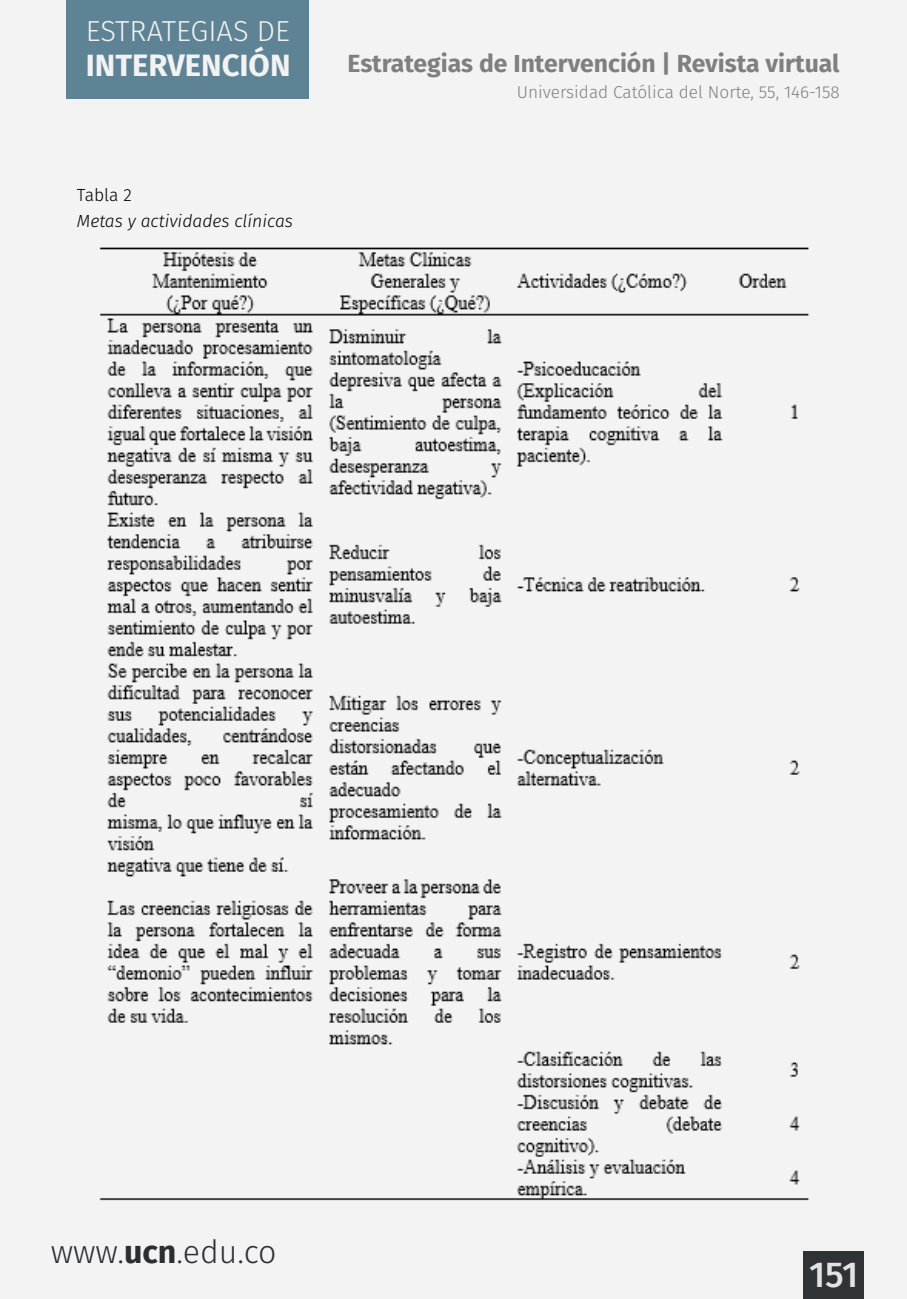
<style>
.page{position:relative;width:907px;height:1299px;background:#f3f3f3}
.page>*{position:absolute;margin:0;border:0;box-sizing:border-box;transform-origin:0 0}
.t1{font:500 36px "Fira Sans";color:#e3e3e3}
.t2{font:300 32.18px "Fira Sans";color:#2d2e32}
.t3{font:700 31.05px "Fira Sans";color:#f2f2f2}
.t4{font:300 29.03px "Fira Sans";color:#f2f2f2}
.t5{font:700 24.75px "Fira Sans";color:#7f7f7f}
.t6{font:italic 300 17.55px "Fira Sans";color:#000}
.t7{font:300 17.55px "Fira Sans";letter-spacing:-.005em;color:#000}
.t8{font:300 17.32px "Fira Sans";color:#7f7f7f}
.s1{font-weight:700}
</style>
<div class="page">
<div style="left:66px;top:0;width:243px;height:98px;background:#5e8395"></div>
<img style="left:99px;top:247px;width:710px;height:954px">
<div style="left:803px;top:1252px;width:61px;height:47px;background:#2f3336"></div>
<p class="t4" style="left:86px;top:10px;width:205px">ESTRATEGIAS DE</p>
<p class="t3" style="left:86px;top:39px;width:206px">INTERVENCIÓN</p>
<p class="t7" style="left:77px;top:183px;width:57px">Tabla 2</p>
<p class="t6" style="left:77px;top:209px;width:218px">Metas y actividades clínicas</p>
<p class="t5" style="left:347px;top:43px;width:493px">Estrategias de Intervención | Revista virtual</p>
<p class="t8" style="left:517px;top:80px;width:324px">Universidad Católica del Norte, 55, 146-158</p>
<h2 class="t2" style="left:51px;top:1228px;width:227px">www.<span class="s1">ucn</span>.edu.co</h2>
<h1 class="t1" style="left:809px;top:1245px;width:51px">151</h1>
</div>
